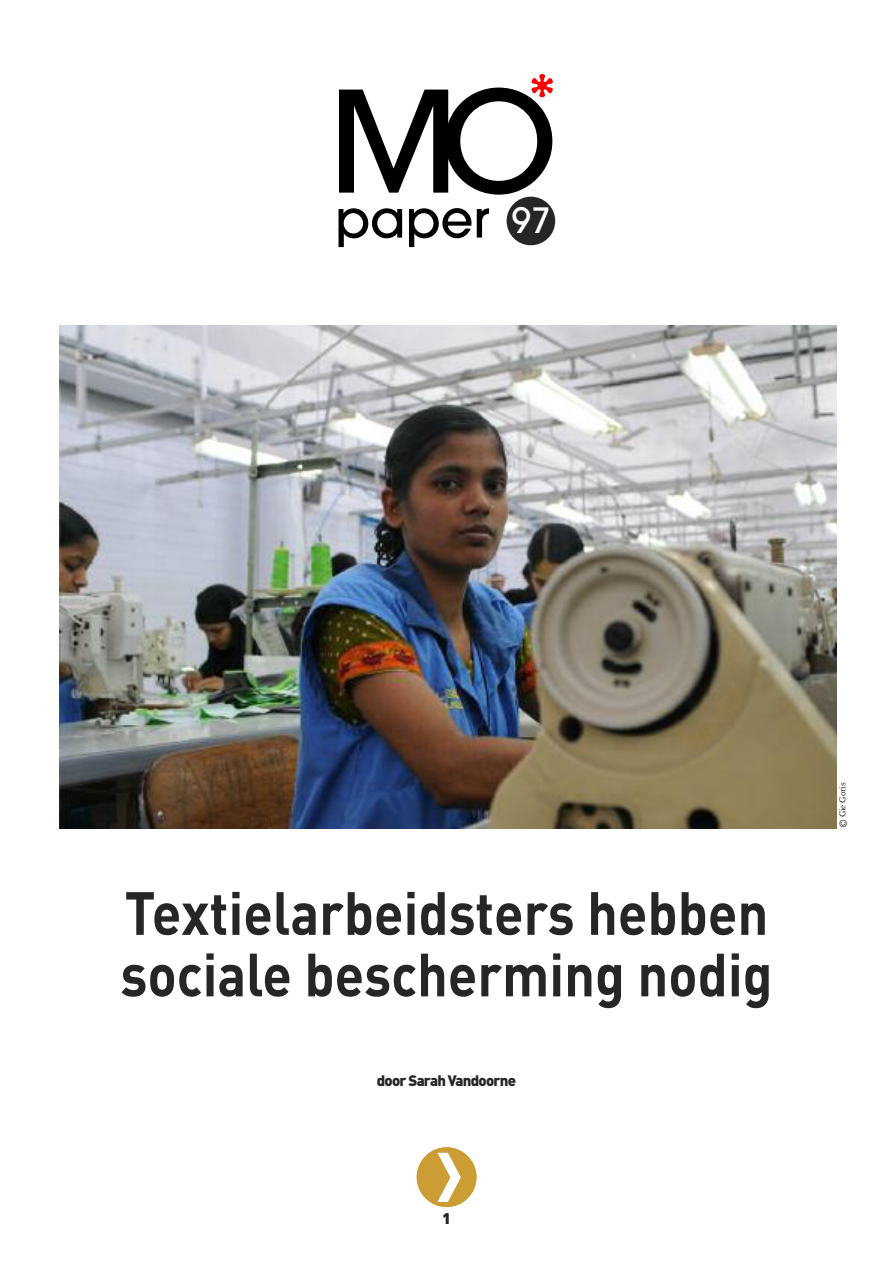
<style>
.page{position:relative;width:893px;height:1263px;background:#fff}
.page>*{position:absolute;margin:0;border:0;box-sizing:border-box;transform-origin:0 0}
.t1{font:700 60px/61.5px "DIN";color:#272627;scale:.9 1}
.t2{font:500 57px "Avant Gard";color:#000}
.t3{font:500 38.4px "Avant Gard";color:#fff}
.t4{font:900 15px "DIN";letter-spacing:-.05em;color:#272627}
.t5{font:9px "Scala";letter-spacing:-.02em;color:#272627}
.s1{font-size:37.65px;color:#fff}
</style>
<div class="page">
<img style="left:59px;top:325px;width:778px;height:503px">
<div style="left:508px;top:201px;width:44px;height:44px;background:#4e4d4e;border-radius:50%"></div>
<svg style="left:339px;top:74px;width:214px;height:121px"></svg>
<div style="left:417px;top:1147px;width:59px;height:60px;background:#cb9d34;border-radius:50%"></div>
<div style="left:507px;top:197px;width:48px;height:48px;background:#272627;border-radius:50%"></div>
<p class="t3" style="left:512px;top:197px;width:40px">97</p>
<p class="t2" style="left:335px;top:185px;width:214px">paper <span class="s1">80</span></p>
<p class="t1" style="left:120px;top:881px;width:726px">Textielarbeidsters hebben sociale bescherming nodig</p>
<p class="t4" style="left:377px;top:1072px;width:141px">door Sarah Vandoorne</p>
<p class="t4" style="left:442px;top:1210px;width:10px">1</p>
<p class="t5" style="left:838px;top:828px;width:47px;rotate:-90deg">© Gie Goris</p>
</div>
